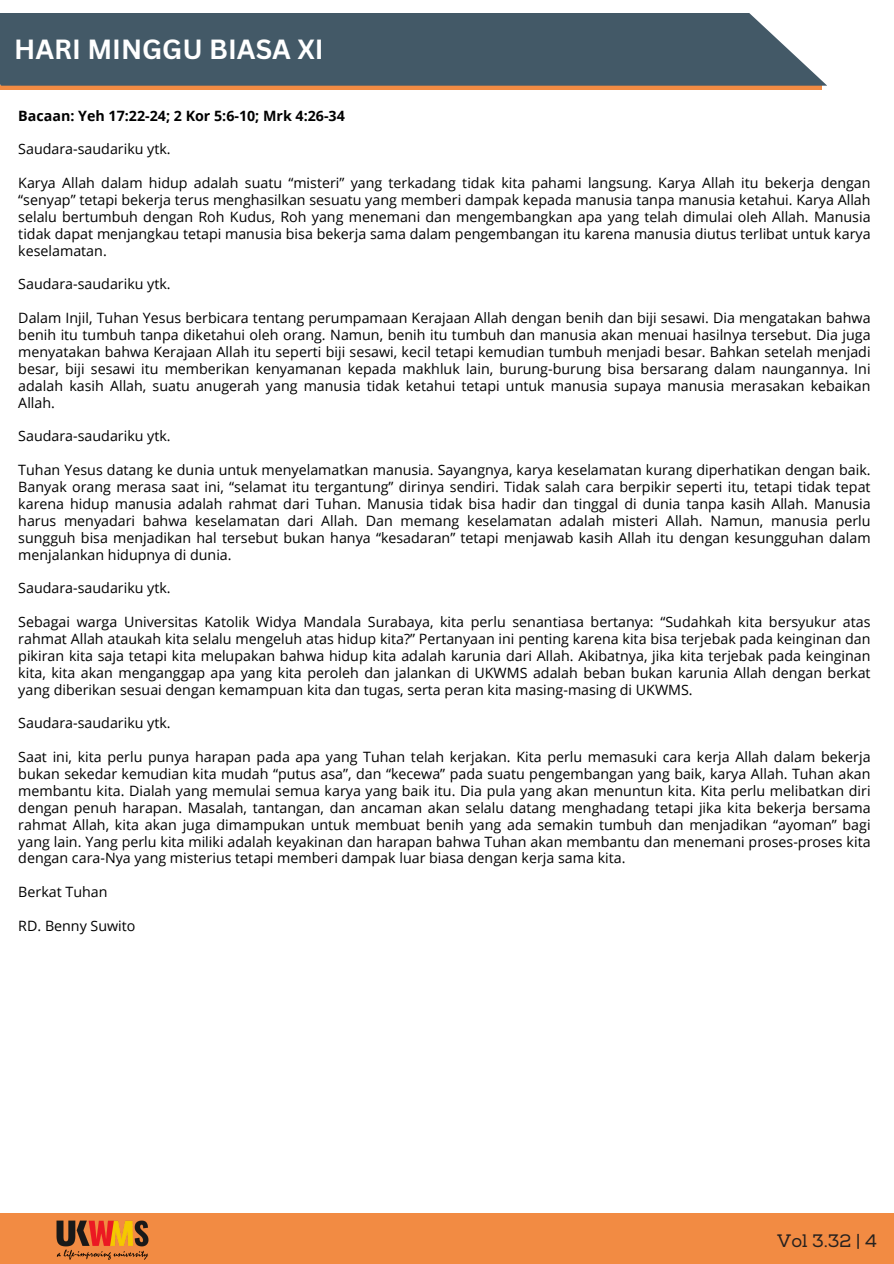
<style>
.page{position:relative;width:894px;height:1264px;background:#fff}
.page>*{position:absolute;margin:0;border:0;box-sizing:border-box;transform-origin:0 0}
.t1{font:700 27px "Canva Sans";color:#fff}
.t2{font:18px "Nexa Slab";color:#26211e}
.t3{font:14.25px/16.8px "Open Sans";color:#000;text-align:justify}
.t4{font:700 14.25px "Open Sans";color:#000}
</style>
<div class="page">
<hr style="left:0;top:86px;width:821px;height:3px;background:#f28b43">
<div style="left:0;top:13px;width:827px;height:73px;background:#435967"></div>
<div style="left:0;top:1213px;width:893px;height:50px;background:#f28b43"></div>
<img style="left:56px;top:1220px;width:93px;height:40px">
<p class="t1" style="left:14px;top:30px;width:311px">HARI MINGGU BIASA XI</p>
<h1 class="t4" style="left:18px;top:105px;width:328px">Bacaan: Yeh 17:22-24; 2 Kor 5:6-10; Mrk 4:26-34</h1>
<p class="t3" style="left:18px;top:140px;width:154px">Saudara-saudariku ytk.</p>
<h3 class="t3" style="left:18px;top:174px;width:853px">Karya Allah dalam hidup adalah suatu “misteri” yang terkadang tidak kita pahami langsung. Karya Allah itu bekerja dengan “senyap” tetapi bekerja terus menghasilkan sesuatu yang memberi dampak kepada manusia tanpa manusia ketahui. Karya Allah selalu bertumbuh dengan Roh Kudus, Roh yang menemani dan mengembangkan apa yang telah dimulai oleh Allah. Manusia tidak dapat menjangkau tetapi manusia bisa bekerja sama dalam pengembangan itu karena manusia diutus terlibat untuk karya keselamatan.</h3>
<p class="t3" style="left:18px;top:275px;width:154px">Saudara-saudariku ytk.</p>
<p class="t3" style="left:18px;top:309px;width:853px">Dalam Injil, Tuhan Yesus berbicara tentang perumpamaan Kerajaan Allah dengan benih dan biji sesawi. Dia mengatakan bahwa benih itu tumbuh tanpa diketahui oleh orang. Namun, benih itu tumbuh dan manusia akan menuai hasilnya tersebut. Dia juga menyatakan bahwa Kerajaan Allah itu seperti biji sesawi, kecil tetapi kemudian tumbuh menjadi besar. Bahkan setelah menjadi besar, biji sesawi itu memberikan kenyamanan kepada makhluk lain, burung-burung bisa bersarang dalam naungannya. Ini adalah kasih Allah, suatu anugerah yang manusia tidak ketahui tetapi untuk manusia supaya manusia merasakan kebaikan Allah.</p>
<p class="t3" style="left:18px;top:427px;width:154px">Saudara-saudariku ytk.</p>
<p class="t3" style="left:18px;top:461px;width:853px">Tuhan Yesus datang ke dunia untuk menyelamatkan manusia. Sayangnya, karya keselamatan kurang diperhatikan dengan baik.<br>Banyak orang merasa saat ini, “selamat itu tergantung” dirinya sendiri. Tidak salah cara berpikir seperti itu, tetapi tidak tepat karena hidup manusia adalah rahmat dari Tuhan. Manusia tidak bisa hadir dan tinggal di dunia tanpa kasih Allah. Manusia harus menyadari bahwa keselamatan dari Allah. Dan memang keselamatan adalah misteri Allah. Namun, manusia perlu sungguh bisa menjadikan hal tersebut bukan hanya “kesadaran” tetapi menjawab kasih Allah itu dengan kesungguhan dalam menjalankan hidupnya di dunia.</p>
<p class="t3" style="left:18px;top:579px;width:154px">Saudara-saudariku ytk.</p>
<p class="t3" style="left:18px;top:613px;width:853px">Sebagai warga Universitas Katolik Widya Mandala Surabaya, kita perlu senantiasa bertanya: “Sudahkah kita bersyukur atas rahmat Allah ataukah kita selalu mengeluh atas hidup kita?” Pertanyaan ini penting karena kita bisa terjebak pada keinginan dan pikiran kita saja tetapi kita melupakan bahwa hidup kita adalah karunia dari Allah. Akibatnya, jika kita terjebak pada keinginan kita, kita akan menganggap apa yang kita peroleh dan jalankan di UKWMS adalah beban bukan karunia Allah dengan berkat yang diberikan sesuai dengan kemampuan kita dan tugas, serta peran kita masing-masing di UKWMS.</p>
<p class="t3" style="left:18px;top:714px;width:154px">Saudara-saudariku ytk.</p>
<p class="t3" style="left:18px;top:748px;width:853px">Saat ini, kita perlu punya harapan pada apa yang Tuhan telah kerjakan. Kita perlu memasuki cara kerja Allah dalam bekerja bukan sekedar kemudian kita mudah “putus asa”, dan “kecewa” pada suatu pengembangan yang baik, karya Allah. Tuhan akan membantu kita. Dialah yang memulai semua karya yang baik itu. Dia pula yang akan menuntun kita. Kita perlu melibatkan diri dengan penuh harapan. Masalah, tantangan, dan ancaman akan selalu datang menghadang tetapi jika kita bekerja bersama rahmat Allah, kita akan juga dimampukan untuk membuat benih yang ada semakin tumbuh dan menjadikan “ayoman” bagi yang lain. Yang perlu kita miliki adalah keyakinan dan harapan bahwa Tuhan akan membantu dan menemani proses-proses kita dengan cara-Nya yang misterius tetapi memberi dampak luar biasa dengan kerja sama kita.</p>
<p class="t3" style="left:18px;top:883px;width:91px">Berkat Tuhan</p>
<p class="t3" style="left:18px;top:917px;width:119px">RD. Benny Suwito</p>
<p class="t2" style="left:777px;top:1230px;width:101px">Vol 3.32 | 4</p>
</div>
